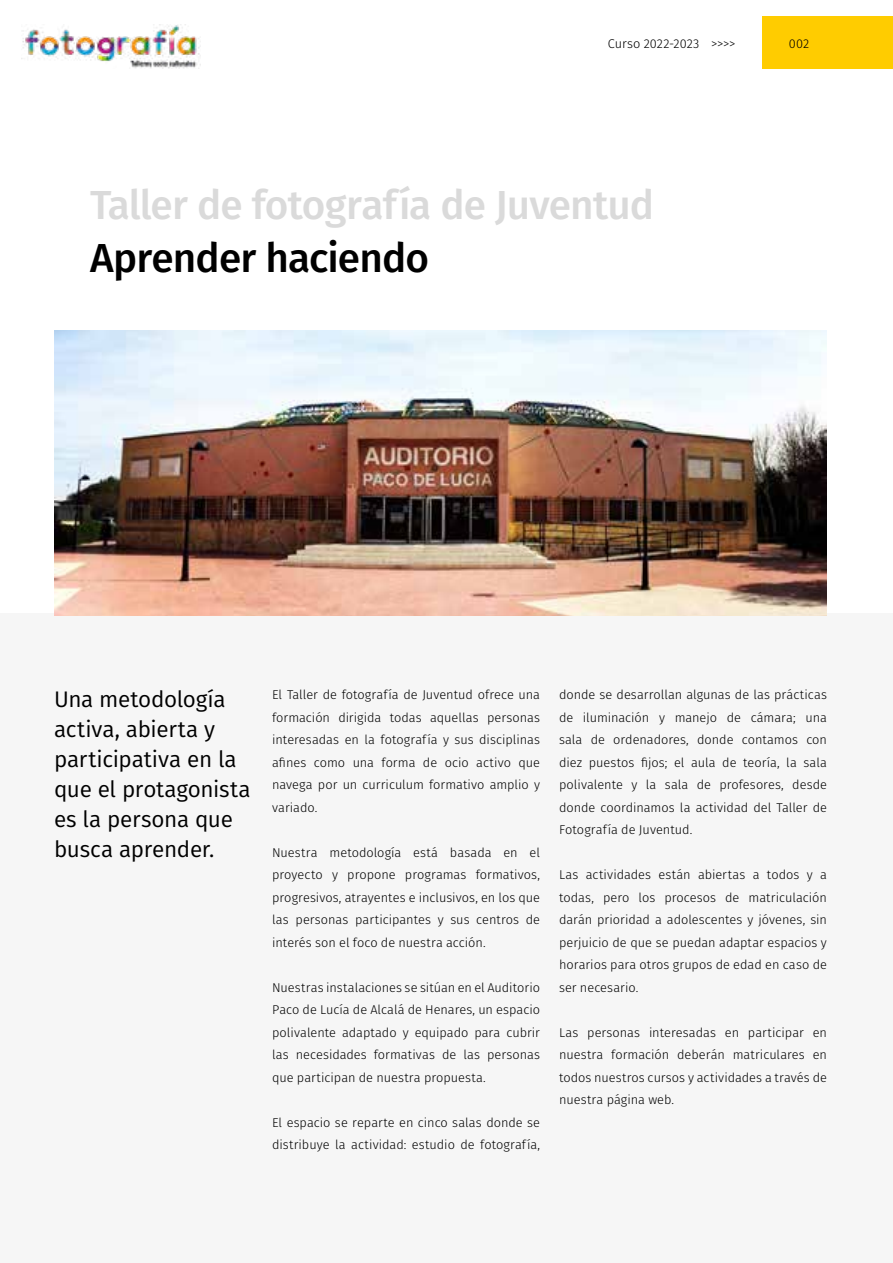
<style>
.page{position:relative;width:893px;height:1263px;background:#fff}
.page>*{position:absolute;margin:0;border:0;box-sizing:border-box;transform-origin:0 0}
.t1{font:500 40.5px "Fira Sans";letter-spacing:-.02em;color:#dadada}
.t2{font:500 40.5px "Fira Sans";letter-spacing:-.02em;color:#000}
.t3{font:22.5px/30px "Fira Sans";letter-spacing:-.01em;color:#000}
.t4{font:300 12.75px/22.5px "Fira Sans";color:#000;text-align:justify}
</style>
<div class="page">
<div style="left:0;top:613px;width:893px;height:650px;background:#f6f6f6"></div>
<img style="left:54px;top:330px;width:773px;height:285px">
<div style="left:762px;top:17px;width:131px;height:52px;background:#fc0"></div>
<img style="left:21px;top:24px;width:179px;height:45px">
<p class="t4" style="left:608px;top:32px;width:129px">Curso 2022-2023 &gt;&gt;&gt;&gt;</p>
<p class="t4" style="left:789px;top:32px;width:22px">002</p>
<h1 class="t1" style="left:90px;top:172px;width:566px">Taller de fotografía de Juventud</h1>
<h1 class="t2" style="left:90px;top:225px;width:341px">Aprender haciendo</h1>
<h2 class="t3" style="left:54px;top:683px;width:198px">Una metodología activa, abierta y participativa en la que el protagonista es la persona que busca aprender.</h2>
<p class="t4" style="left:272px;top:683px;width:269px">El Taller de fotografía de Juventud ofrece una formación dirigida todas aquellas personas interesadas en la fotografía y sus disciplinas afines como una forma de ocio activo que navega por un curriculum formativo amplio y variado.</p>
<p class="t4" style="left:272px;top:841px;width:269px">Nuestra metodología está basada en el proyecto y propone programas formativos, progresivos, atrayentes e inclusivos, en los que las personas participantes y sus centros de interés son el foco de nuestra acción.</p>
<p class="t4" style="left:272px;top:976px;width:269px">Nuestras instalaciones se sitúan en el Auditorio Paco de Lucía de Alcalá de Henares, un espacio polivalente adaptado y equipado para cubrir las necesidades formativas de las personas que participan de nuestra propuesta.</p>
<p class="t4" style="left:272px;top:1111px;width:269px">El espacio se reparte en cinco salas donde se distribuye la actividad: estudio de fotografía,</p>
<p class="t4" style="left:559px;top:683px;width:269px">donde se desarrollan algunas de las prácticas de iluminación y manejo de cámara; una sala de ordenadores, donde contamos con diez puestos fijos; el aula de teoría, la sala polivalente y la sala de profesores, desde donde coordinamos la actividad del Taller de Fotografía de Juventud.</p>
<p class="t4" style="left:559px;top:863px;width:269px">Las actividades están abiertas a todos y a todas, pero los procesos de matriculación darán prioridad a adolescentes y jóvenes, sin perjuicio de que se puedan adaptar espacios y horarios para otros grupos de edad en caso de ser necesario.</p>
<p class="t4" style="left:559px;top:1021px;width:269px">Las personas interesadas en participar en nuestra formación deberán matriculares en todos nuestros cursos y actividades a través de nuestra página web.</p>
</div>
